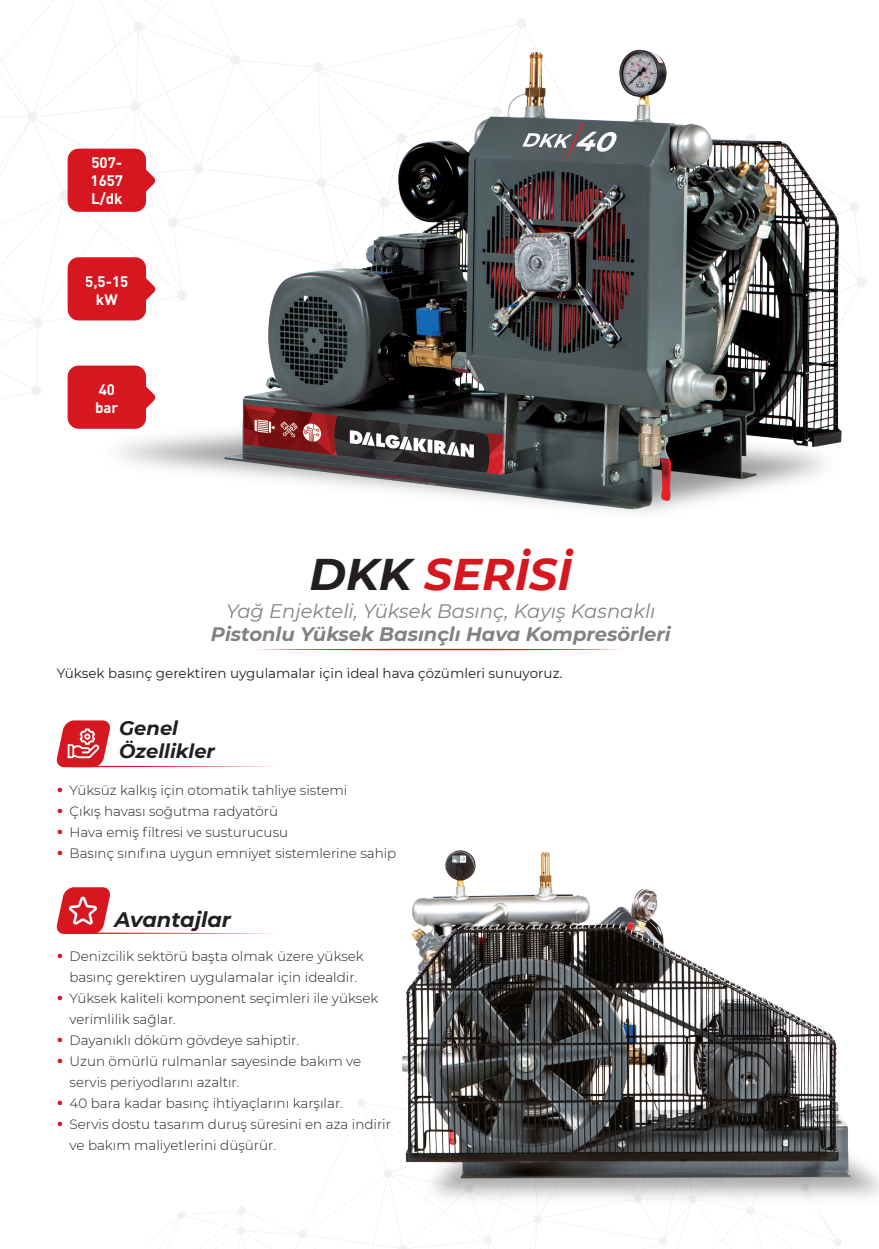
<style>
.page{position:relative;width:879px;height:1249px;background:#fff}
.page>*{position:absolute;margin:0;border:0;box-sizing:border-box;transform-origin:0 0}
.t1{font:italic 700 44.25px "Montserrat";color:#d7171f}
.t2{font:italic 700 21px "Montserrat";color:#231f20}
.t3{font:italic 19.5px "Montserrat";color:#808285}
.t4{font:italic 700 19.5px "Montserrat";color:#808285}
.t5{font:italic 700 19.5px/23.4px "Montserrat";color:#231f20}
.t6{font:700 15px/18px "DIN Pro";color:#fff;text-align:justify}
.t7{font:300 13.5px/21px "Montserrat";color:#231f20}
.t8{font:13.5px "Montserrat";color:#231f20}
.s1{color:#231f20}
.s2{font-weight:700;font-size:18px;color:#d7171f}
</style>
<div class="page">
<img style="left:59px;top:32px;width:807px;height:481px">
<svg style="left:258px;top:648px;width:363px;height:2px"></svg>
<svg style="left:146px;top:163px;width:10px;height:34px"></svg>
<div style="left:68px;top:149px;width:78px;height:63px;background:#d7171f;border-radius:11px"></div>
<svg style="left:146px;top:271px;width:10px;height:35px"></svg>
<div style="left:68px;top:257px;width:78px;height:63px;background:#d7171f;border-radius:11px"></div>
<svg style="left:146px;top:380px;width:10px;height:34px"></svg>
<div style="left:68px;top:365px;width:78px;height:64px;background:#d7171f;border-radius:11px"></div>
<svg style="left:56px;top:887px;width:218px;height:47px"></svg>
<svg style="left:56px;top:720px;width:218px;height:47px"></svg>
<img style="left:392px;top:850px;width:486px;height:366px">
<p class="t6" style="left:90px;top:151px;width:34px">507- 1657<br>L/dk</p>
<p class="t6" style="left:85px;top:270px;width:45px;text-align:center">5,5-15 kW</p>
<p class="t6" style="left:95px;top:379px;width:25px">40 bar</p>
<h1 class="t1" style="left:309px;top:542px;width:264px"><span class="s1">DKK</span> SERİSİ</h1>
<h3 class="t3" style="left:226px;top:597px;width:431px">Yağ Enjekteli, Yüksek Basınç, Kayış Kasnaklı</h3>
<h3 class="t4" style="left:211px;top:620px;width:461px">Pistonlu Yüksek Basınçlı Hava Kompresörleri</h3>
<p class="t8" style="left:57px;top:663px;width:507px">Yüksek basınç gerektiren uygulamalar için ideal hava çözümleri sunuyoruz.</p>
<h3 class="t5" style="left:119px;top:715px;width:97px">Genel<br>Özellikler</h3>
<p class="t7" style="left:57px;top:778px;width:292px"><span class="s2">•</span> Yüksüz kalkış için otomatik tahliye sistemi</p>
<p class="t7" style="left:57px;top:799px;width:223px"><span class="s2">•</span> Çıkış havası soğutma radyatörü</p>
<p class="t7" style="left:57px;top:820px;width:233px"><span class="s2">•</span> Hava emiş filtresi ve susturucusu</p>
<p class="t7" style="left:57px;top:841px;width:341px"><span class="s2">•</span> Basınç sınıfına uygun emniyet sistemlerine sahip</p>
<h2 class="t2" style="left:115px;top:904px;width:118px">Avantajlar</h2>
<p class="t7" style="left:57px;top:945px;width:308px;text-align:center"><span class="s2">•</span> Denizcilik sektörü başta olmak üzere yüksek basınç gerektiren uygulamalar için idealdir.</p>
<p class="t7" style="left:70px;top:987px;width:310px;text-indent:-13px"><span class="s2">•</span> Yüksek kaliteli komponent seçimleri ile yüksek verimlilik sağlar.</p>
<p class="t7" style="left:57px;top:1029px;width:244px"><span class="s2">•</span> Dayanıklı döküm gövdeye sahiptir.</p>
<p class="t7" style="left:70px;top:1050px;width:293px;text-indent:-13px"><span class="s2">•</span> Uzun ömürlü rulmanlar sayesinde bakım ve servis periyodlarını azaltır.</p>
<p class="t7" style="left:57px;top:1092px;width:287px"><span class="s2">•</span> 40 bara kadar basınç ihtiyaçlarını karşılar.</p>
<p class="t7" style="left:70px;top:1113px;width:323px;text-indent:-13px"><span class="s2">•</span> Servis dostu tasarım duruş süresini en aza indirir ve bakım maliyetlerini düşürür.</p>
</div>
